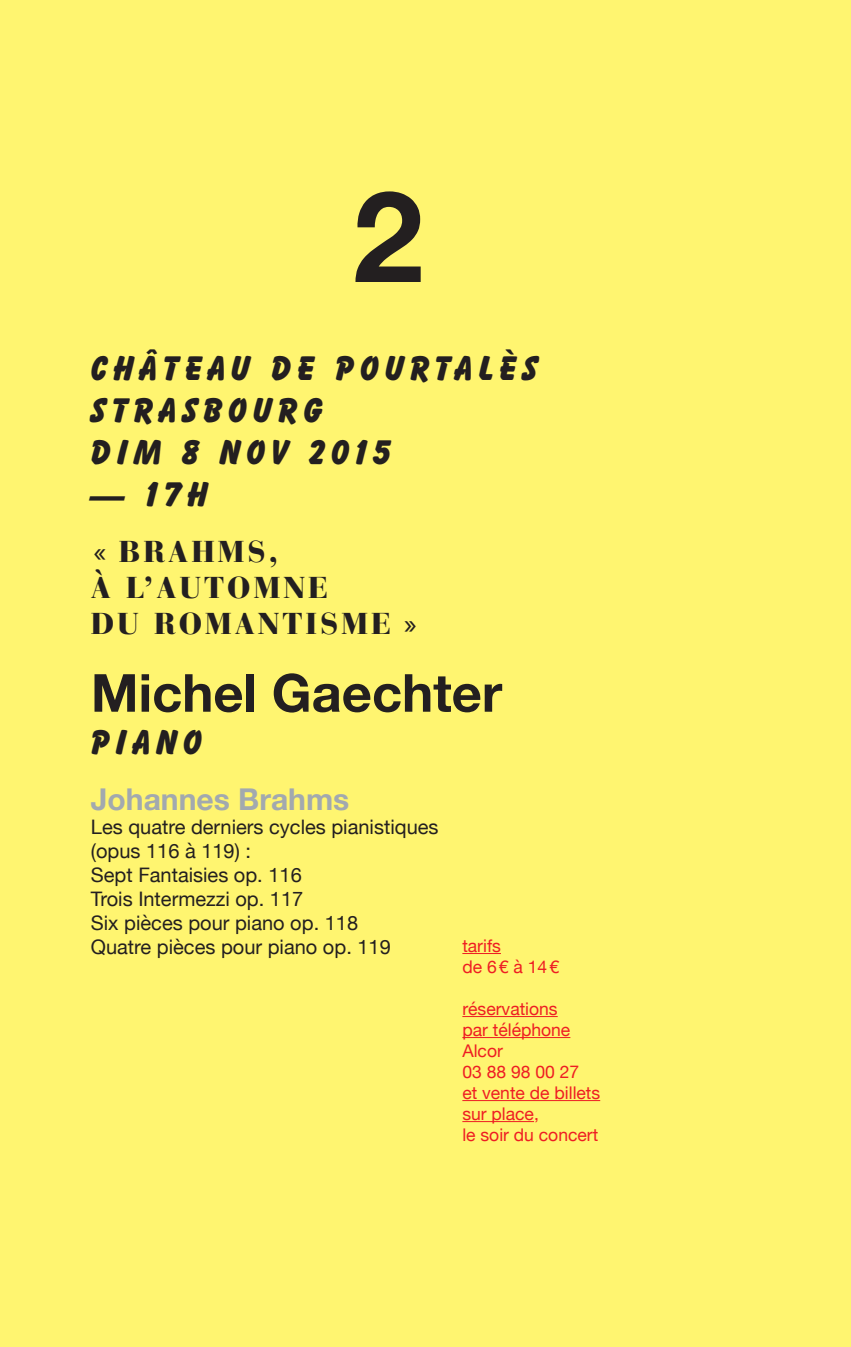
<style>
.page{position:relative;width:851px;height:1347px;background:#fff}
.page>*{position:absolute;margin:0;border:0;box-sizing:border-box;transform-origin:0 0}
.t1{font:700 126.75px "Helvetica Neue";color:#231f20}
.t2{font:700 52.5px "Helvetica Neue";color:#231f20}
.t3{font:800 35px/42px "Balloon BT";letter-spacing:.155em;color:#231f20}
.t4{font:900 30px/36px "Bauer Bodoni";letter-spacing:.1em;color:#231f20}
.t5{font:700 30px "Helvetica Neue";color:#a2a9af}
.t6{font:20px/24px "Helvetica Neue";color:#231f20}
.t7{font:17.5px/21px "Helvetica Neue";color:#ee1d23}
</style>
<div class="page">
<div style="left:0;top:0;width:850px;height:1346px;background:#fff570"></div>
<hr style="left:462px;top:953px;width:39px;height:1px;background:#ee1d23">
<hr style="left:462px;top:1016px;width:95px;height:1px;background:#ee1d23">
<hr style="left:462px;top:1037px;width:108px;height:1px;background:#ee1d23">
<hr style="left:462px;top:1100px;width:138px;height:1px;background:#ee1d23">
<hr style="left:462px;top:1121px;width:72px;height:1px;background:#ee1d23">
<h1 class="t1" style="left:353px;top:137px;width:72px">2</h1>
<h3 class="t3" style="left:91px;top:347px;width:448px">CHÂTEAU DE POURTALÈS<br>STRASBOURG<br>DIM 8 NOV 2015</h3>
<h3 class="t3" style="left:91px;top:473px;width:119px">— 17H</h3>
<h3 class="t4" style="left:91px;top:534px;width:330px">« BRAHMS,<br>À L’AUTOMNE<br>DU ROMANTISME »</h3>
<h2 class="t2" style="left:91px;top:652px;width:413px">Michel Gaechter</h2>
<h3 class="t3" style="left:91px;top:720px;width:113px">PIANO</h3>
<h3 class="t5" style="left:91px;top:775px;width:260px">Johannes Brahms</h3>
<p class="t6" style="left:91px;top:815px;width:349px">Les quatre derniers cycles pianistiques (opus 116 à 119) :<br>Sept Fantaisies op. 116<br>Trois Intermezzi op. 117<br>Six pièces pour piano op. 118<br>Quatre pièces pour piano op. 119</p>
<p class="t7" style="left:462px;top:936px;width:98px">tarifs<br>de 6€ à 14€</p>
<p class="t7" style="left:462px;top:999px;width:139px">réservations<br>par téléphone<br>Alcor<br>03 88 98 00 27<br>et vente de billets sur place,<br>le soir du concert</p>
</div>
